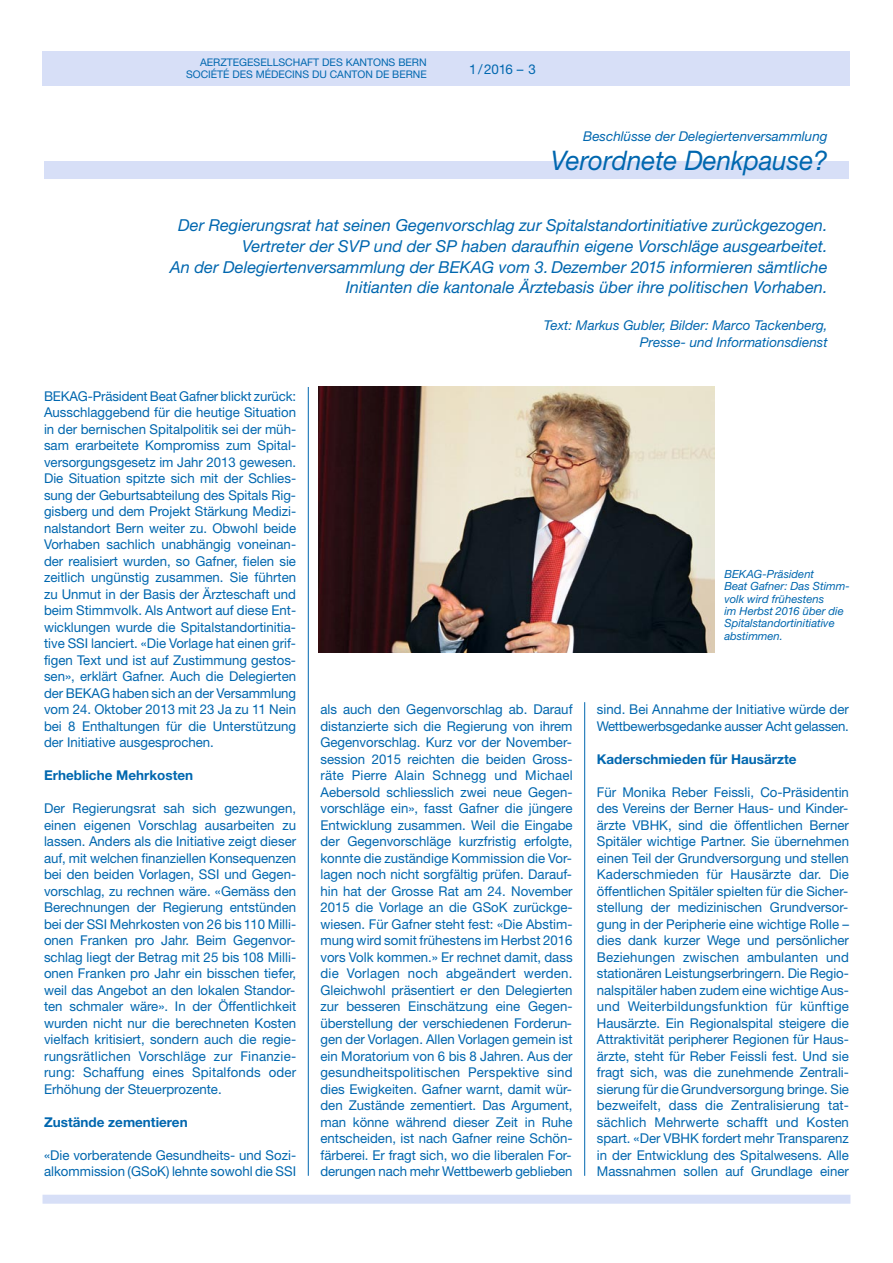
<style>
.page{position:relative;width:893px;height:1263px;background:#fff}
.page>*{position:absolute;margin:0;border:0;box-sizing:border-box;transform-origin:0 0}
.t1{font:italic 27px "Helvetica Neue LT";color:#0067af;scale:.96 1}
.t2{font:italic 16.5px/20.7px "Helvetica Neue LT";color:#0067af;text-align:right}
.t3{font:13.5px/16.5px "Helvetica Neue LT";color:#0067af;text-align:justify}
.t4{font:italic 13.5px/16.5px "Helvetica Neue LT";color:#0067af;text-align:right}
.t5{font:700 13.5px "Helvetica Neue LT";color:#0067af}
.t6{font:italic 11.25px/12.3px "Helvetica Neue LT";color:#0067af}
.t7{font:10.5px/12px "Helvetica Neue LT";color:#0067af;text-align:right}
</style>
<div class="page">
<div style="left:43px;top:1195px;width:807px;height:9px;background:#d7dff7"></div>
<div style="left:43px;top:51px;width:807px;height:34px;background:#d7dff7"></div>
<hr style="left:308px;top:387px;width:1px;height:789px;background:#0067af">
<hr style="left:584px;top:702px;width:1px;height:474px;background:#0067af">
<div style="left:44px;top:161px;width:805px;height:18px;background:#d7dff7"></div>
<img style="left:319px;top:387px;width:395px;height:266px">
<p class="t7" style="left:186px;top:58px;width:242px">AERZTEGESELLSCHAFT DES KANTONS BERN<br>SOCIÉTÉ DES MÉDECINS DU CANTON DE BERNE</p>
<p class="t3" style="left:469px;top:62px;width:68px">1/2016 – 3</p>
<p class="t4" style="left:583px;top:129px;width:246px">Beschlüsse der Delegiertenversammlung</p>
<h1 class="t1" style="left:551px;top:150px;width:290px">Verordnete Denkpause?</h1>
<p class="t2" style="left:170px;top:217px;width:659px">Der Regierungsrat hat seinen Gegenvorschlag zur Spitalstandortinitiative zurückgezogen.<br>Vertreter der SVP und der SP haben daraufhin eigene Vorschläge ausgearbeitet.<br>An der Delegiertenversammlung der BEKAG vom 3. Dezember 2015 informieren sämtliche Initianten die kantonale Ärztebasis über ihre politischen Vorhaben.</p>
<p class="t4" style="left:544px;top:319px;width:285px">Text: Markus Gubler, Bilder: Marco Tackenberg,<br>Presse- und Informationsdienst</p>
<p class="t3" style="left:44px;top:389px;width:254px">BEKAG-Präsident Beat Gafner blickt zurück:<br>Ausschlaggebend für die heutige Situation in der bernischen Spitalpolitik sei der müh&shy;sam erarbeitete Kompromiss zum Spital&shy;versorgungsgesetz im Jahr 2013 gewesen.<br>Die Situation spitzte sich mit der Schlies&shy;sung der Geburtsabteilung des Spitals Rig&shy;gisberg und dem Projekt Stärkung Medizi&shy;nalstandort Bern weiter zu. Obwohl beide Vorhaben sachlich unabhängig voneinan&shy;der realisiert wurden, so Gafner, fielen sie zeitlich ungünstig zusammen. Sie führten zu Unmut in der Basis der Ärzteschaft und beim Stimmvolk. Als Antwort auf diese Ent&shy;wicklungen wurde die Spitalstandortinitia&shy;tive SSI lanciert. «Die Vorlage hat einen grif&shy;figen Text und ist auf Zustimmung gestos&shy;sen», erklärt Gafner. Auch die Delegierten der BEKAG haben sich an der Versammlung vom 24. Oktober 2013 mit 23 Ja zu 11 Nein bei 8 Enthaltungen für die Unterstützung der Initiative ausgesprochen.</p>
<p class="t5" style="left:44px;top:770px;width:151px">Erhebliche Mehrkosten</p>
<p class="t3" style="left:44px;top:801px;width:254px">Der Regierungsrat sah sich gezwungen, einen eigenen Vorschlag ausarbeiten zu lassen. Anders als die Initiative zeigt dieser auf, mit welchen finanziellen Konsequenzen bei den beiden Vorlagen, SSI und Gegen&shy;vorschlag, zu rechnen wäre. «Gemäss den Berechnungen der Regierung entstünden bei der SSI Mehrkosten von 26 bis 110 Milli&shy;onen Franken pro Jahr. Beim Gegenvor&shy;schlag liegt der Betrag mit 25 bis 108 Milli&shy;onen Franken pro Jahr ein bisschen tiefer, weil das Angebot an den lokalen Standor&shy;ten schmaler wäre». In der Öffentlichkeit wurden nicht nur die berechneten Kosten vielfach kritisiert, sondern auch die regie&shy;rungsrätlichen Vorschläge zur Finanzie&shy;rung: Schaffung eines Spitalfonds oder Erhöhung der Steuerprozente.</p>
<p class="t5" style="left:44px;top:1117px;width:145px">Zustände zementieren</p>
<p class="t3" style="left:44px;top:1148px;width:254px">«Die vorberatende Gesundheits- und Sozi&shy;alkommission (GSoK) lehnte sowohl die SSI</p>
<p class="t3" style="left:320px;top:702px;width:254px">als auch den Gegenvorschlag ab. Darauf distanzierte sich die Regierung von ihrem Gegenvorschlag. Kurz vor der November&shy;session 2015 reichten die beiden Gross&shy;räte Pierre Alain Schnegg und Michael Aebersold schliesslich zwei neue Gegen&shy;vorschläge ein», fasst Gafner die jüngere Entwicklung zusammen. Weil die Eingabe der Gegenvorschläge kurzfristig erfolgte, konnte die zuständige Kommission die Vor&shy;lagen noch nicht sorgfältig prüfen. Darauf&shy;hin hat der Grosse Rat am 24. November 2015 die Vorlage an die GSoK zurückge&shy;wiesen. Für Gafner steht fest: «Die Abstim&shy;mung wird somit frühestens im Herbst 2016 vors Volk kommen.» Er rechnet damit, dass die Vorlagen noch abgeändert werden.<br>Gleichwohl präsentiert er den Delegierten zur besseren Einschätzung eine Gegen&shy;überstellung der verschiedenen Forderun&shy;gen der Vorlagen. Allen Vorlagen gemein ist ein Moratorium von 6 bis 8 Jahren. Aus der gesundheitspolitischen Perspektive sind dies Ewigkeiten. Gafner warnt, damit wür&shy;den Zustände zementiert. Das Argument, man könne während dieser Zeit in Ruhe entscheiden, ist nach Gafner reine Schön&shy;färberei. Er fragt sich, wo die liberalen For&shy;derungen nach mehr Wettbewerb geblieben</p>
<p class="t6" style="left:724px;top:569px;width:127px">BEKAG-Präsident<br>Beat Gafner: Das Stimm&shy;volk wird frühestens<br>im Herbst 2016 über die<br>Spitalstandortinitiative abstimmen.</p>
<p class="t3" style="left:597px;top:702px;width:254px">sind. Bei Annahme der Initiative würde der<br>Wettbewerbsgedanke ausser Acht gelassen.</p>
<p class="t5" style="left:597px;top:754px;width:201px">Kaderschmieden für Hausärzte</p>
<p class="t3" style="left:597px;top:785px;width:254px">Für Monika Reber Feissli, Co-Präsidentin des Vereins der Berner Haus- und Kinder&shy;ärzte VBHK, sind die öffentlichen Berner Spitäler wichtige Partner. Sie übernehmen einen Teil der Grundversorgung und stellen Kaderschmieden für Hausärzte dar. Die öffentlichen Spitäler spielten für die Sicher&shy;stellung der medizinischen Grundversor&shy;gung in der Peripherie eine wichtige Rolle – dies dank kurzer Wege und persönlicher Beziehungen zwischen ambulanten und stationären Leistungserbringern. Die Regio&shy;nalspitäler haben zudem eine wichtige Aus&shy;und Weiterbildungsfunktion für künftige Hausärzte. Ein Regionalspital steigere die Attraktivität peripherer Regionen für Haus&shy;ärzte, steht für Reber Feissli fest. Und sie fragt sich, was die zunehmende Zentrali&shy;sierung für die Grundversorgung bringe. Sie bezweifelt, dass die Zentralisierung tat&shy;sächlich Mehrwerte schafft und Kosten spart. «Der VBHK fordert mehr Transparenz in der Entwicklung des Spitalwesens. Alle Massnahmen sollen auf Grundlage einer</p>
</div>
